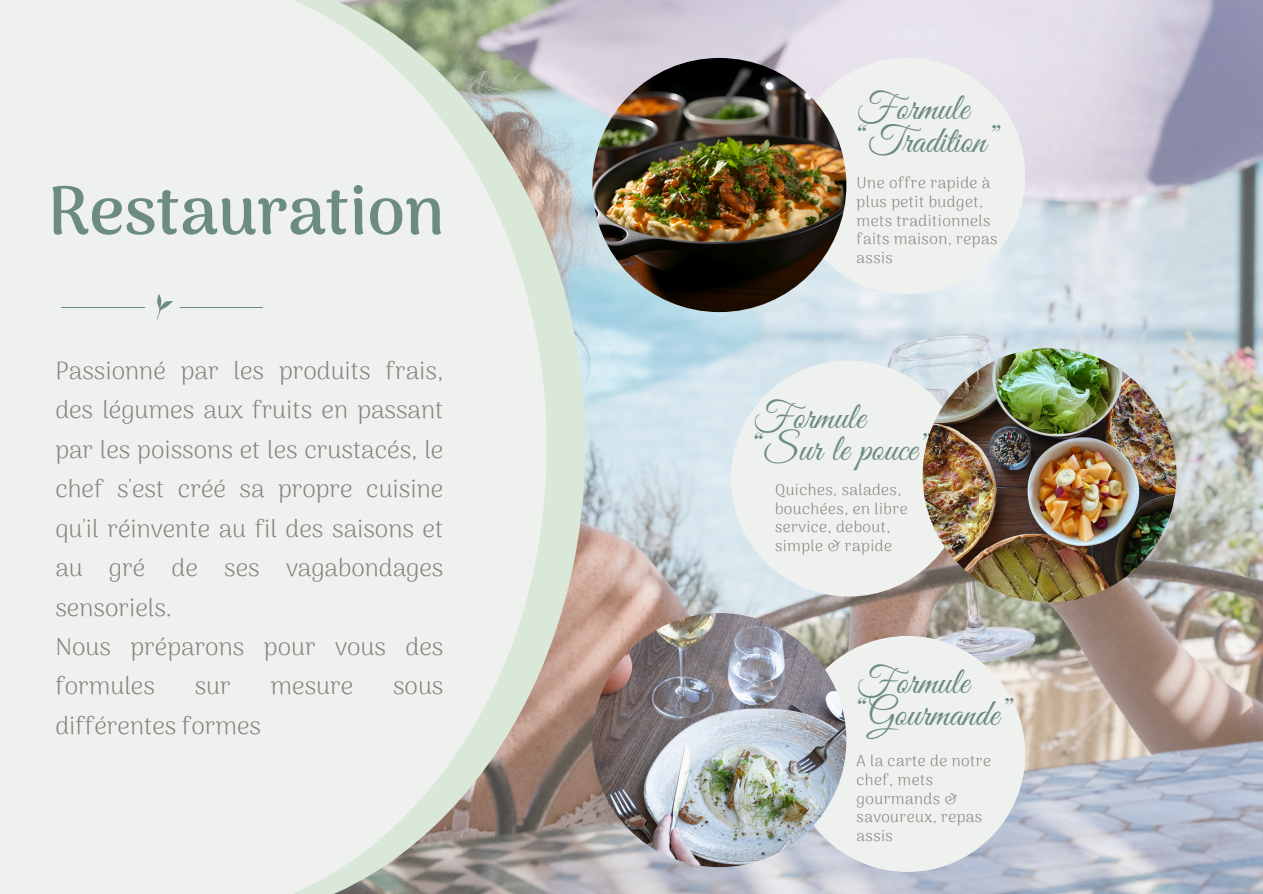
<style>
.page{position:relative;width:1263px;height:894px;background:#fff}
.page>*{position:absolute;margin:0;border:0;box-sizing:border-box;transform-origin:0 0}
.t1{font:700 67.8px "Arima Madurai";color:#6d8b85}
.t2{font:37.8px/32.7px "Great Vibes";color:#6d8b85}
.t3{font:300 24.75px/39.3px "Arima Madurai";color:#88827f}
.t4{font:300 15.75px/18.6px "Arima Madurai";letter-spacing:.03em;color:#88827f}
</style>
<div class="page">
<img style="left:585px;top:0;width:678px;height:893px">
<svg style="left:547px;top:0;width:38px;height:893px;background:#c2c1bb"></svg>
<svg style="left:0;top:0;width:547px;height:893px;fill:#eff1ef"></svg>
<div style="left:789px;top:58px;width:236px;height:236px;background:#eff1ef;border-radius:50%"></div>
<div style="left:731px;top:360px;width:236px;height:236px;background:#eff1ef;border-radius:50%"></div>
<div style="left:789px;top:635px;width:236px;height:236px;background:#eff1ef;border-radius:50%"></div>
<hr style="left:62px;top:307px;width:83px;height:1px;background:#6d8b85">
<hr style="left:180px;top:307px;width:83px;height:1px;background:#6d8b85">
<svg style="left:157px;top:294px;width:16px;height:25px"></svg>
<img style="left:592px;top:58px;width:254px;height:254px;border-radius:50%">
<img style="left:923px;top:348px;width:253px;height:254px;border-radius:50%">
<img style="left:592px;top:613px;width:254px;height:253px;border-radius:50%">
<h1 class="t1" style="left:48px;top:171px;width:398px">Restauration</h1>
<p class="t3" style="left:55px;top:351px;width:390px">Passionné par les produits frais, des légumes aux fruits en passant par les poissons et les crustacés, le chef s'est créé sa propre cuisine qu'il réinvente au fil des saisons et au gré de ses vagabondages sensoriels.<br>Nous préparons pour vous des formules</p>
<p class="t3" style="left:195px;top:666px;width:38px">sur</p>
<p class="t3" style="left:271px;top:666px;width:84px">mesure</p>
<p class="t3" style="left:393px;top:666px;width:52px">sous</p>
<p class="t3" style="left:55px;top:705px;width:207px">différentes formes</p>
<h3 class="t2" style="left:857px;top:94px;width:146px">Formule “Tradition”</h3>
<p class="t4" style="left:857px;top:173px;width:142px">Une offre rapide à plus petit budget, mets traditionnels faits maison, repas assis</p>
<p class="t2" style="left:753px;top:403px;width:180px">Formule “Sur le pouce”</p>
<h2 class="t4" style="left:775px;top:480px;width:134px">Quiches, salades, bouchées, en libre service, debout, simple &amp; rapide</h2>
<h2 class="t2" style="left:857px;top:667px;width:159px">Formule “Gourmande”</h2>
<p class="t4" style="left:857px;top:751px;width:136px">A la carte de notre chef, mets gourmands &amp; savoureux, repas assis</p>
</div>
